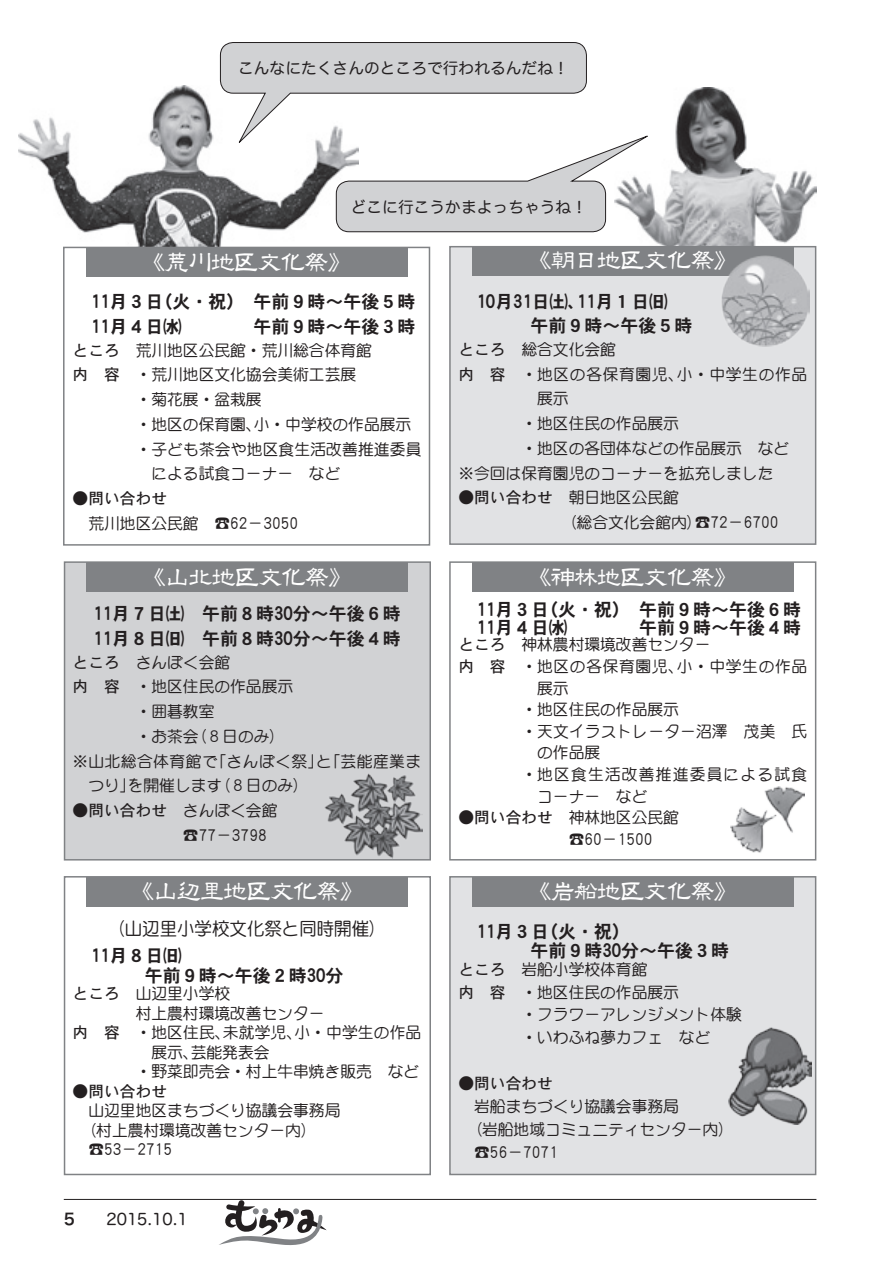
<style>
.page{position:relative;width:893px;height:1263px;background:#fff}
.page>*{position:absolute;margin:0;border:0;box-sizing:border-box;transform-origin:0 0}
.見出し_Gw5_12pt_1行{font:24px "DC Ho Lei Sho Std W3";color:#fff}
.本文ヨコ組{font:18.15px "DF Maru Gothic Std W5";color:#231f20;scale:.87 1}
.本文ヨコ組-2{font:18px "DFHS Gothic Std W7";color:#231f20}
.見出し_Gw5_12pt_1行-2{font:18px "DF Maru Gothic Std W5";color:#231f20}
.本文ヨコ組-3{font:15.75px/21.6px "DF Maru Gothic Std W5";color:#231f20}
.吹き出し_子ども_キャラ{font:15.75px "Hira Maru Pro W4";color:#231f20}
.本文ヨコ組-4{font:15.75px/21.6px "DF Maru Gothic Std W5";letter-spacing:.04em;color:#231f20}
.本文ヨコ組-5{font:15.75px/24.8px "DF Maru Gothic Std W5";letter-spacing:.03em;color:#231f20}
.本文ヨコ組-6{font:15.75px "DFHS Gothic Std W5";color:#231f20}
.本文ヨコ組-7{font:15.75px/21.6px "DF Maru Gothic Std W5";letter-spacing:.075em;color:#231f20}
.s1{font-size:20.7px}
.s2{font-family:"DFHS Gothic Std W5"}
.s3{font-size:18.15px}
.s4{font-family:"DF Maru Gothic Std W5"}
.s5{font-size:15.75px}
.s6{font-family:"Hira Kaku Pro W6"}
</style>
<div class="page">
<svg style="left:219px;top:1200px;width:108px;height:46px"></svg>
<hr style="left:64px;top:1199px;width:752px;height:1px;background:#231f20">
<img style="left:645px;top:88px;width:171px;height:158px">
<img style="left:18px;top:85px;width:340px;height:162px">
<div style="left:449px;top:561px;width:367px;height:299px;border:2px solid #808285"></div>
<div style="left:64px;top:561px;width:367px;height:299px;background:#d1d2d4;border:2px solid #808285"></div>
<div style="left:64px;top:876px;width:367px;height:299px;border:2px solid #808285"></div>
<div style="left:63px;top:247px;width:367px;height:299px;border:2px solid #808285"></div>
<div style="left:449px;top:246px;width:367px;height:299px;background:#e1e2e4;border:2px solid #808285"></div>
<div style="left:449px;top:876px;width:367px;height:299px;background:#e1e2e4;border:2px solid #808285"></div>
<div style="left:472px;top:562px;width:322px;height:30px;background:#808285"></div>
<div style="left:86px;top:562px;width:322px;height:30px;background:#808285"></div>
<div style="left:86px;top:877px;width:322px;height:29px;background:#808285"></div>
<div style="left:86px;top:247px;width:321px;height:30px;background:#808285"></div>
<div style="left:472px;top:246px;width:322px;height:30px;background:#808285"></div>
<div style="left:472px;top:877px;width:322px;height:29px;background:#808285"></div>
<img style="left:721px;top:255px;width:89px;height:91px">
<img style="left:730px;top:786px;width:74px;height:67px">
<img style="left:323px;top:773px;width:99px;height:85px">
<img style="left:729px;top:1027px;width:82px;height:98px">
<svg style="left:220px;top:42px;width:435px;height:190px"></svg>
<p class="吹き出し_子ども_キャラ" style="left:238px;top:55px;width:332px">こんなにたくさんのところで行われるんだね！</p>
<p class="吹き出し_子ども_キャラ" style="left:351px;top:193px;width:238px">どこに行こうかまよっちゃうね！</p>
<p class="見出し_Gw5_12pt_1行" style="left:142px;top:249px;width:211px">《荒川地区文化祭》</p>
<p class="見出し_Gw5_12pt_1行" style="left:528px;top:248px;width:211px">《朝日地区文化祭》</p>
<p class="本文ヨコ組-2" style="left:91px;top:292px;width:326px"><span class="s1">11</span>月３日（火・祝）午前９時～午後５時</p>
<p class="本文ヨコ組-2" style="left:91px;top:317px;width:92px"><span class="s1">11</span>月４日㈬</p>
<p class="本文ヨコ組-2" style="left:253px;top:317px;width:163px">午前９時～午後３時</p>
<p class="本文ヨコ組-3" style="left:73px;top:339px;width:301px"><span class="s2">ところ</span> 荒川地区公民館・荒川総合体育館</p>
<p class="本文ヨコ組-3" style="left:73px;top:364px;width:285px"><span class="s2">内 容</span> ・荒川地区文化協会美術工芸展</p>
<p class="本文ヨコ組-3" style="left:136px;top:388px;width:127px">・菊花展・盆栽展</p>
<p class="本文ヨコ組-3" style="left:136px;top:413px;width:277px">・地区の保育園、小・中学校の作品展示</p>
<p class="本文ヨコ組-3" style="left:151px;top:436px;width:272px;line-height:24.8px;text-indent:-16px">・子ども茶会や地区食生活改善推進委員による試食コーナー など</p>
<p class="本文ヨコ組-6" style="left:73px;top:490px;width:96px">●問い合わせ</p>
<p class="本文ヨコ組-3" style="left:88px;top:512px;width:211px">荒川地区公民館 ☎<span class="s3">62</span>－<span class="s3">3050</span></p>
<p class="本文ヨコ組-2" style="left:476px;top:291px;width:193px"><span class="s1">10</span>月<span class="s1">31</span>日㈯、<span class="s1">11</span>月１日㈰</p>
<p class="本文ヨコ組-2" style="left:530px;top:316px;width:163px">午前９時～午後５時</p>
<p class="本文ヨコ組-3" style="left:458px;top:338px;width:159px"><span class="s2">ところ</span> 総合文化会館</p>
<p class="本文ヨコ組-4" style="left:537px;top:361px;width:271px;line-height:24.8px;text-indent:-79px"><span class="s2">内 容</span> ・地区の各保育園児、小・中学生の作品展示</p>
<p class="本文ヨコ組-3" style="left:521px;top:412px;width:159px">・地区住民の作品展示</p>
<p class="本文ヨコ組-3" style="left:521px;top:437px;width:269px">・地区の各団体などの作品展示 など</p>
<p class="本文ヨコ組-3" style="left:458px;top:462px;width:316px">※今回は保育園児のコーナーを拡充しました</p>
<p class="本文ヨコ組-3" style="left:458px;top:487px;width:222px"><span class="s2">●問い合わせ</span> 朝日地区公民館</p>
<p class="本文ヨコ組-3" style="left:561px;top:511px;width:219px">（総合文化会館内）☎<span class="s3">72</span>－<span class="s3">6700</span></p>
<p class="見出し_Gw5_12pt_1行" style="left:143px;top:564px;width:211px">《山北地区文化祭》</p>
<p class="見出し_Gw5_12pt_1行" style="left:528px;top:564px;width:211px">《神林地区文化祭》</p>
<p class="本文ヨコ組-2" style="left:93px;top:604px;width:309px"><span class="s1">11</span>月７日㈯ 午前８時<span class="s1">30</span>分～午後６時</p>
<p class="本文ヨコ組-2" style="left:93px;top:629px;width:309px"><span class="s1">11</span>月８日㈰ 午前８時<span class="s1">30</span>分～午後４時</p>
<p class="本文ヨコ組-3" style="left:73px;top:651px;width:159px"><span class="s2">ところ</span> さんぽく会館</p>
<p class="本文ヨコ組-3" style="left:73px;top:676px;width:222px"><span class="s2">内 容</span> ・地区住民の作品展示</p>
<p class="本文ヨコ組-3" style="left:136px;top:700px;width:80px">・囲碁教室</p>
<p class="本文ヨコ組-3" style="left:136px;top:725px;width:151px">・お茶会（８日のみ）</p>
<p class="本文ヨコ組-5" style="left:88px;top:748px;width:334px;text-indent:-16px">※山北総合体育館で「さんぽく祭」と「芸能産業まつり」を開催します（８日のみ）</p>
<p class="本文ヨコ組-6" style="left:73px;top:802px;width:206px">●問い合わせ <span class="s4">さんぽく会館</span></p>
<p class="本文ヨコ組" style="left:183px;top:824px;width:98px"><span class="s5">☎</span>77<span class="s5">－</span>3798</p>
<p class="本文ヨコ組-2" style="left:476px;top:600px;width:326px"><span class="s1">11</span>月３日（火・祝）午前９時～午後６時</p>
<p class="本文ヨコ組-2" style="left:476px;top:618px;width:92px"><span class="s1">11</span>月４日㈬</p>
<p class="本文ヨコ組-2" style="left:639px;top:618px;width:164px">午前９時～午後４時</p>
<p class="本文ヨコ組-3" style="left:458px;top:634px;width:253px"><span class="s2">ところ</span> 神林農村環境改善センター</p>
<p class="本文ヨコ組-4" style="left:537px;top:655px;width:271px;text-indent:-79px"><span class="s2">内 容</span> ・地区の各保育園児、小・中学生の作品展示</p>
<p class="本文ヨコ組-3" style="left:521px;top:698px;width:159px">・地区住民の作品展示</p>
<p class="本文ヨコ組-3" style="left:537px;top:720px;width:272px;text-indent:-16px">・天文イラストレーター沼澤 茂美 氏の作品展</p>
<p class="本文ヨコ組-7" style="left:537px;top:763px;width:271px;text-indent:-16px">・地区食生活改善推進委員による試食コーナー など</p>
<p class="本文ヨコ組-3" style="left:458px;top:807px;width:222px"><span class="s2">●問い合わせ</span> 神林地区公民館</p>
<p class="本文ヨコ組" style="left:569px;top:829px;width:98px"><span class="s5">☎</span>60<span class="s5">－</span>1500</p>
<p class="見出し_Gw5_12pt_1行" style="left:131px;top:879px;width:234px">《山辺里地区文化祭》</p>
<p class="見出し_Gw5_12pt_1行" style="left:528px;top:879px;width:211px">《岩船地区文化祭》</p>
<p class="見出し_Gw5_12pt_1行-2" style="left:107px;top:919px;width:281px">（山辺里小学校文化祭と同時開催）</p>
<p class="本文ヨコ組-2" style="left:91px;top:946px;width:92px"><span class="s1">11</span>月８日㈰</p>
<p class="本文ヨコ組-2" style="left:145px;top:965px;width:200px">午前９時～午後２時<span class="s1">30</span>分</p>
<p class="本文ヨコ組-3" style="left:73px;top:982px;width:159px"><span class="s2">ところ</span> 山辺里小学校</p>
<p class="本文ヨコ組-3" style="left:136px;top:1002px;width:190px">村上農村環境改善センター</p>
<p class="本文ヨコ組-3" style="left:151px;top:1022px;width:271px;line-height:19.5px;text-indent:-79px"><span class="s2">内 容</span> ・地区住民、未就学児、小・中学生の作品展示、芸能発表会</p>
<p class="本文ヨコ組-3" style="left:136px;top:1060px;width:285px">・野菜即売会・村上牛串焼き販売 など</p>
<p class="本文ヨコ組-6" style="left:73px;top:1082px;width:96px">●問い合わせ</p>
<p class="本文ヨコ組-3" style="left:88px;top:1099px;width:254px">山辺里地区まちづくり協議会事務局</p>
<p class="本文ヨコ組-3" style="left:81px;top:1119px;width:238px">（村上農村環境改善センター内）</p>
<p class="本文ヨコ組" style="left:88px;top:1139px;width:98px"><span class="s5">☎</span>53<span class="s5">－</span>2715</p>
<p class="本文ヨコ組-2" style="left:476px;top:921px;width:155px"><span class="s1">11</span>月３日（火・祝）</p>
<p class="本文ヨコ組-2" style="left:530px;top:941px;width:200px">午前９時<span class="s1">30</span>分～午後３時</p>
<p class="本文ヨコ組-3" style="left:458px;top:958px;width:190px"><span class="s2">ところ</span> 岩船小学校体育館</p>
<p class="本文ヨコ組-3" style="left:458px;top:981px;width:222px"><span class="s2">内 容</span> ・地区住民の作品展示</p>
<p class="本文ヨコ組-3" style="left:521px;top:1004px;width:222px">・フラワーアレンジメント体験</p>
<p class="本文ヨコ組-3" style="left:521px;top:1027px;width:190px">・いわふね夢カフェ など</p>
<p class="本文ヨコ組-6" style="left:458px;top:1075px;width:96px">●問い合わせ</p>
<p class="本文ヨコ組-3" style="left:474px;top:1095px;width:206px">岩船まちづくり協議会事務局</p>
<p class="本文ヨコ組-3" style="left:466px;top:1118px;width:269px">（岩船地域コミュニティセンター内）</p>
<p class="本文ヨコ組" style="left:474px;top:1142px;width:98px"><span class="s5">☎</span>56<span class="s5">－</span>7071</p>
<p class="吹き出し_子ども_キャラ" style="left:64px;top:1205px;width:126px"><span class="s6">5</span>　　2015.10.1</p>
</div>
